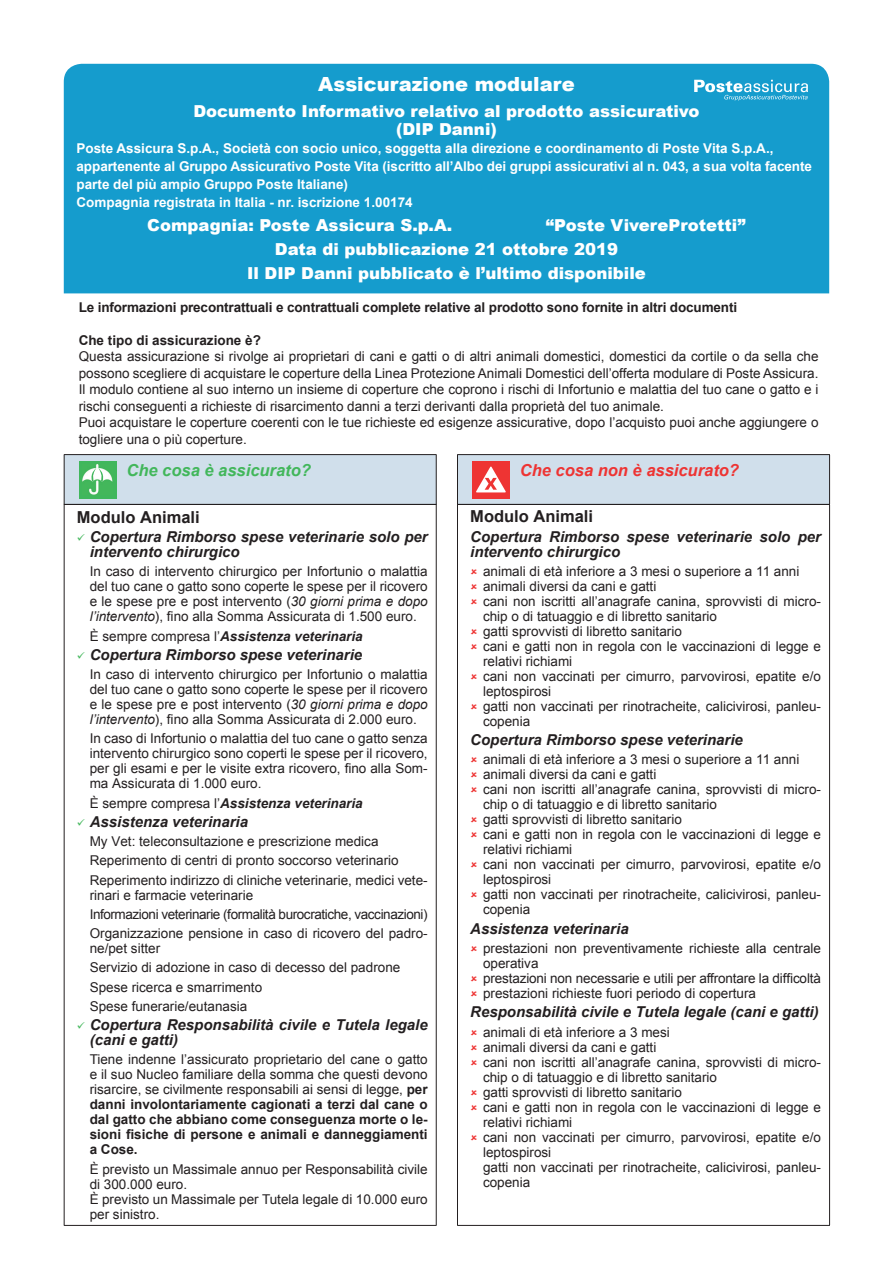
<style>
.page{position:relative;width:893px;height:1263px;background:#fff}
.page>*{position:absolute;margin:0;border:0;box-sizing:border-box;transform-origin:0 0}
.t1{font:900 19.5px "Arial";color:#fff}
.t2{font:900 16.5px "Arial";color:#fff}
.Normal__Web{font:700 16.5px "Arial";color:#231f20}
.t3{font:italic 700 16.5px "Arial";color:#ee3433}
.t4{font:italic 700 16.5px "Arial";color:#42b75b}
.t5{font:italic 700 15px/15px "Arial";color:#231f20}
.t6{font:13.5px/15px "Arial";color:#231f20}
.t7{font:700 13.5px/18px "Arial";color:#fff}
.t8{font:700 13.5px "Arial";letter-spacing:-.01em;color:#231f20}
.t9{font:italic 700 13.5px "Arial";color:#231f20}
.t10{font:13.5px "Arial";letter-spacing:-.03em;color:#231f20}
.s1{color:#42b75b}
.s2{font-style:italic}
.s3{font-weight:400;font-style:normal}
.s4{font-weight:700}
</style>
<div class="page">
<div style="left:64px;top:64px;width:765px;height:229px;background:#159ccd"></div>
<hr style="left:64px;top:454px;width:373px;height:1px;background:#231f20">
<hr style="left:457px;top:454px;width:373px;height:1px;background:#231f20">
<svg style="left:64px;top:455px;width:766px;height:49px;background:#ccd8e0"></svg>
<hr style="left:64px;top:504px;width:373px;height:1px;background:#231f20">
<hr style="left:64px;top:505px;width:1px;height:720px;background:#231f20">
<hr style="left:436px;top:505px;width:1px;height:720px;background:#231f20">
<hr style="left:457px;top:504px;width:373px;height:1px;background:#231f20">
<hr style="left:457px;top:505px;width:1px;height:720px;background:#231f20">
<hr style="left:829px;top:505px;width:1px;height:720px;background:#231f20">
<hr style="left:64px;top:1225px;width:373px;height:1px;background:#231f20">
<hr style="left:457px;top:1225px;width:373px;height:1px;background:#231f20">
<svg style="left:694px;top:80px;width:114px;height:21px;background:#51b5d9"></svg>
<p class="t1" style="left:318px;top:69px;width:258px">Assicurazione modulare</p>
<p class="t2" style="left:193px;top:99px;width:508px">Documento Informativo relativo al prodotto assicurativo</p>
<p class="t2" style="left:396px;top:117px;width:102px">(DIP Danni)</p>
<p class="t7" style="left:77px;top:140px;width:698px">Poste Assicura S.p.A., Società con socio unico, soggetta alla direzione e coordinamento di Poste Vita S.p.A.,</p>
<p class="t7" style="left:77px;top:158px;width:737px">appartenente al Gruppo Assicurativo Poste Vita (iscritto all’Albo dei gruppi assicurativi al n. 043, a sua volta facente parte del più ampio Gruppo Poste Italiane)</p>
<p class="t7" style="left:77px;top:194px;width:338px">Compagnia registrata in Italia - nr. iscrizione 1.00174</p>
<p class="t2" style="left:147px;top:213px;width:307px">Compagnia: Poste Assicura S.p.A.</p>
<p class="t2" style="left:546px;top:213px;width:201px">“Poste VivereProtetti”</p>
<p class="t2" style="left:275px;top:237px;width:345px">Data di pubblicazione 21 ottobre 2019</p>
<p class="t2" style="left:247px;top:261px;width:400px">Il DIP Danni pubblicato è l’ultimo disponibile</p>
<p class="t8" style="left:79px;top:298px;width:660px">Le informazioni precontrattuali e contrattuali complete relative al prodotto sono fornite in altri documenti</p>
<p class="t8" style="left:79px;top:331px;width:184px">Che tipo di assicurazione è?</p>
<p class="t6" style="left:79px;top:348px;width:741px;line-height:16.5px">Questa assicurazione si rivolge ai proprietari di cani e gatti o di altri animali domestici, domestici da cortile o da sella che possono scegliere di acquistare le coperture della Linea Protezione Animali Domestici dell’offerta modulare di Poste Assicura.</p>
<p class="t6" style="left:79px;top:381px;width:741px;line-height:16.5px">Il modulo contiene al suo interno un insieme di coperture che coprono i rischi di Infortunio e malattia del tuo cane o gatto e i rischi conseguenti a richieste di risarcimento danni a terzi derivanti dalla proprietà del tuo animale.</p>
<p class="t6" style="left:79px;top:414px;width:741px;line-height:16.5px">Puoi acquistare le coperture coerenti con le tue richieste ed esigenze assicurative, dopo l’acquisto puoi anche aggiungere o togliere una o più coperture.</p>
<p class="t4" style="left:127px;top:459px;width:186px">Che cosa è assicurato?</p>
<p class="t3" style="left:520px;top:459px;width:221px">Che cosa non è assicurato?</p>
<p class="Normal__Web" style="left:77px;top:506px;width:124px">Modulo Animali</p>
<p class="t5" style="left:90px;top:530px;width:340px;text-indent:-13px"><span class="s1">✓</span> Copertura Rimborso spese veterinarie solo per intervento chirurgico</p>
<p class="t6" style="left:90px;top:564px;width:340px;text-align:justify">In caso di intervento chirurgico per Infortunio o malattia del tuo cane o gatto sono coperte le spese per il ricovero e le spese pre e post intervento (<span class="s2">30 giorni prima e dopo l’intervento</span>), fino alla Somma Assicurata di 1.500 euro.</p>
<p class="t9" style="left:90px;top:627px;width:275px"><span class="s3">È sempre compresa l’</span>Assistenza veterinaria</p>
<p class="t5" style="left:77px;top:648px;width:287px"><span class="s1">✓</span> Copertura Rimborso spese veterinarie</p>
<p class="t6" style="left:90px;top:667px;width:340px;text-align:justify">In caso di intervento chirurgico per Infortunio o malattia del tuo cane o gatto sono coperte le spese per il ricovero e le spese pre e post intervento (<span class="s2">30 giorni prima e dopo l’intervento</span>), fino alla Somma Assicurata di 2.000 euro.</p>
<p class="t6" style="left:90px;top:731px;width:340px;text-align:justify">In caso di Infortunio o malattia del tuo cane o gatto senza intervento chirurgico sono coperti le spese per il ricovero, per gli esami e per le visite extra ricovero, fino alla Som&shy;ma Assicurata di 1.000 euro.</p>
<p class="t9" style="left:90px;top:794px;width:275px"><span class="s3">È sempre compresa l’</span>Assistenza veterinaria</p>
<p class="t5" style="left:77px;top:815px;width:173px"><span class="s1">✓</span> Assistenza veterinaria</p>
<p class="t6" style="left:90px;top:834px;width:290px">My Vet: teleconsultazione e prescrizione medica</p>
<p class="t6" style="left:90px;top:853px;width:311px">Reperimento di centri di pronto soccorso veterinario</p>
<p class="t6" style="left:90px;top:872px;width:340px">Reperimento indirizzo di cliniche veterinarie, medici vete&shy;rinari e farmacie veterinarie</p>
<p class="t10" style="left:90px;top:905px;width:339px">Informazioni veterinarie (formalità burocratiche, vaccinazioni)</p>
<p class="t6" style="left:90px;top:926px;width:340px">Organizzazione pensione in caso di ricovero del padro&shy;ne/pet sitter</p>
<p class="t6" style="left:90px;top:960px;width:312px">Servizio di adozione in caso di decesso del padrone</p>
<p class="t6" style="left:90px;top:979px;width:174px">Spese ricerca e smarrimento</p>
<p class="t6" style="left:90px;top:999px;width:159px">Spese funerarie/eutanasia</p>
<p class="t5" style="left:90px;top:1018px;width:340px;text-indent:-13px"><span class="s1">✓</span> Copertura Responsabilità civile e Tutela legale (cani e gatti)</p>
<p class="t6" style="left:90px;top:1052px;width:340px;text-align:justify">Tiene indenne l’assicurato proprietario del cane o gatto e il suo Nucleo familiare della somma che questi devono risarcire, se civilmente responsabili ai sensi di legge, <span class="s4">per danni involontariamente cagionati a terzi dal cane o dal gatto che abbiano come conseguenza morte o le&shy;sioni fisiche di persone e animali e danneggiamenti a Cose.</span></p>
<p class="t6" style="left:90px;top:1161px;width:340px">È previsto un Massimale annuo per Responsabilità civile di 300.000 euro.</p>
<p class="t6" style="left:90px;top:1191px;width:340px">È previsto un Massimale per Tutela legale di 10.000 euro per sinistro.</p>
<p class="Normal__Web" style="left:470px;top:506px;width:124px">Modulo Animali</p>
<p class="t5" style="left:470px;top:529px;width:352px">Copertura Rimborso spese veterinarie solo per intervento chirurgico</p>
<p class="t6" style="left:483px;top:564px;width:318px">animali di età inferiore a 3 mesi o superiore a 11 anni</p>
<p class="t6" style="left:483px;top:579px;width:175px">animali diversi da cani e gatti</p>
<p class="t6" style="left:483px;top:594px;width:340px">cani non iscritti all’anagrafe canina, sprovvisti di micro&shy;chip o di tatuaggio e di libretto sanitario</p>
<p class="t6" style="left:483px;top:624px;width:200px">gatti sprovvisti di libretto sanitario</p>
<p class="t6" style="left:483px;top:639px;width:340px">cani e gatti non in regola con le vaccinazioni di legge e relativi richiami</p>
<p class="t6" style="left:483px;top:669px;width:340px">cani non vaccinati per cimurro, parvovirosi, epatite e/o leptospirosi</p>
<p class="t6" style="left:483px;top:699px;width:340px">gatti non vaccinati per rinotracheite, calicivirosi, panleu&shy;copenia</p>
<p class="t5" style="left:470px;top:733px;width:274px">Copertura Rimborso spese veterinarie</p>
<p class="t6" style="left:483px;top:752px;width:318px">animali di età inferiore a 3 mesi o superiore a 11 anni</p>
<p class="t6" style="left:483px;top:767px;width:175px">animali diversi da cani e gatti</p>
<p class="t6" style="left:483px;top:782px;width:340px">cani non iscritti all’anagrafe canina, sprovvisti di micro&shy;chip o di tatuaggio e di libretto sanitario</p>
<p class="t6" style="left:483px;top:812px;width:200px">gatti sprovvisti di libretto sanitario</p>
<p class="t6" style="left:483px;top:827px;width:340px">cani e gatti non in regola con le vaccinazioni di legge e relativi richiami</p>
<p class="t6" style="left:483px;top:857px;width:340px">cani non vaccinati per cimurro, parvovirosi, epatite e/o leptospirosi</p>
<p class="t6" style="left:483px;top:887px;width:340px">gatti non vaccinati per rinotracheite, calicivirosi, panleu&shy;copenia</p>
<p class="t5" style="left:470px;top:921px;width:160px">Assistenza veterinaria</p>
<p class="t6" style="left:483px;top:941px;width:340px">prestazioni non preventivamente richieste alla centrale operativa</p>
<p class="t6" style="left:483px;top:971px;width:339px">prestazioni non necessarie e utili per affrontare la difficoltà</p>
<p class="t6" style="left:483px;top:986px;width:275px">prestazioni richieste fuori periodo di copertura</p>
<p class="t5" style="left:470px;top:1005px;width:350px">Responsabilità civile e Tutela legale (cani e gatti)</p>
<p class="t6" style="left:483px;top:1024px;width:188px">animali di età inferiore a 3 mesi</p>
<p class="t6" style="left:483px;top:1039px;width:175px">animali diversi da cani e gatti</p>
<p class="t6" style="left:483px;top:1054px;width:340px">cani non iscritti all’anagrafe canina, sprovvisti di micro&shy;chip o di tatuaggio e di libretto sanitario</p>
<p class="t6" style="left:483px;top:1084px;width:200px">gatti sprovvisti di libretto sanitario</p>
<p class="t6" style="left:483px;top:1099px;width:340px">cani e gatti non in regola con le vaccinazioni di legge e relativi richiami</p>
<p class="t6" style="left:483px;top:1129px;width:340px">cani non vaccinati per cimurro, parvovirosi, epatite e/o leptospirosi</p>
<p class="t6" style="left:483px;top:1159px;width:340px">gatti non vaccinati per rinotracheite, calicivirosi, panleu&shy;copenia</p>
</div>
